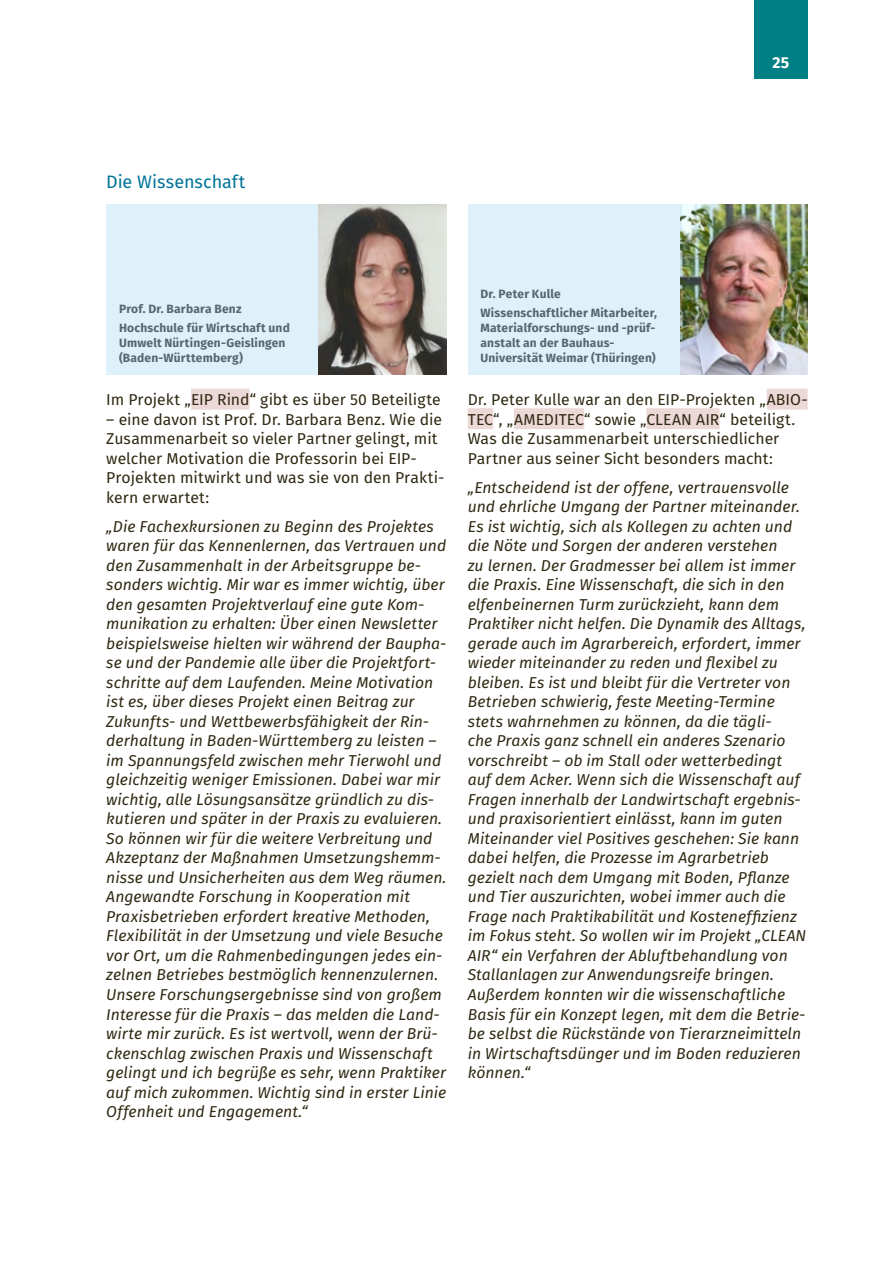
<style>
.page{position:relative;width:893px;height:1263px;background:#fff}
.page>*{position:absolute;margin:0;border:0;box-sizing:border-box;transform-origin:0 0}
.t1{font:18px "Fira Sans";color:#007499}
.Fließtext{font:italic 15.75px/19.5px "Fira Sans";color:#2f2912}
.Fließtext-2{font:15.75px/19.5px "Fira Sans";color:#2f2912}
.t2{font:700 15.75px "Fira Sans";color:#fff}
.Bildunterschrift{font:700 12px/15px "Fira Sans";letter-spacing:.015em;color:#55676d}
</style>
<div class="page">
<div style="left:754px;top:0;width:54px;height:79px;background:#008084"></div>
<div style="left:191px;top:389px;width:59px;height:21px;background:#ecd9d7"></div>
<div style="left:106px;top:205px;width:213px;height:170px;background:#def0fa"></div>
<img style="left:319px;top:205px;width:127px;height:170px">
<div style="left:767px;top:389px;width:41px;height:21px;background:#ecd9d7"></div>
<div style="left:468px;top:408px;width:25px;height:21px;background:#ecd9d7"></div>
<div style="left:514px;top:408px;width:70px;height:21px;background:#ecd9d7"></div>
<div style="left:646px;top:408px;width:74px;height:21px;background:#ecd9d7"></div>
<div style="left:468px;top:205px;width:212px;height:170px;background:#def0fa"></div>
<img style="left:680px;top:205px;width:128px;height:170px">
<p class="t2" style="left:773px;top:49px;width:18px">25</p>
<h3 class="t1" style="left:106px;top:168px;width:140px">Die Wissenschaft</h3>
<p class="Bildunterschrift" style="left:119px;top:300px;width:124px">Prof. Dr. Barbara Benz</p>
<p class="Bildunterschrift" style="left:119px;top:319px;width:172px">Hochschule für Wirtschaft und<br>Umwelt Nürtingen-Geislingen (Baden-Württemberg)</p>
<p class="Fließtext-2" style="left:106px;top:389px;width:336px">Im Projekt „EIP Rind“ gibt es über 50 Beteiligte</p>
<p class="Fließtext-2" style="left:106px;top:409px;width:340px">– eine davon ist Prof. Dr. Barbara Benz. Wie die Zusammenarbeit so vieler Partner gelingt, mit welcher Motivation die Professorin bei EIP-Projekten mitwirkt und was sie von den Prakti&shy;kern erwartet:</p>
<p class="Fließtext" style="left:106px;top:516px;width:342px">„Die Fachexkursionen zu Beginn des Projektes waren für das Kennenlernen, das Vertrauen und den Zusammenhalt in der Arbeitsgruppe be&shy;sonders wichtig. Mir war es immer wichtig, über den gesamten Projektverlauf eine gute Kom&shy;munikation zu erhalten: Über einen Newsletter beispielsweise hielten wir während der Baupha&shy;se und der Pandemie alle über die Projektfort&shy;schritte auf dem Laufenden. Meine Motivation ist es, über dieses Projekt einen Beitrag zur Zukunfts- und Wettbewerbsfähigkeit der Rin&shy;derhaltung in Baden-Württemberg zu leisten – im Spannungsfeld zwischen mehr Tierwohl und gleichzeitig weniger Emissionen. Dabei war mir wichtig, alle Lösungsansätze gründlich zu dis&shy;kutieren und später in der Praxis zu evaluieren.<br>So können wir für die weitere Verbreitung und Akzeptanz der Maßnahmen Umsetzungshemm&shy;nisse und Unsicherheiten aus dem Weg räumen.<br>Angewandte Forschung in Kooperation mit Praxisbetrieben erfordert kreative Methoden, Flexibilität in der Umsetzung und viele Besuche vor Ort, um die Rahmenbedingungen jedes ein&shy;zelnen Betriebes bestmöglich kennenzulernen.<br>Unsere Forschungsergebnisse sind von großem Interesse für die Praxis – das melden die Land&shy;wirte mir zurück. Es ist wertvoll, wenn der Brü&shy;ckenschlag zwischen Praxis und Wissenschaft gelingt und ich begrüße es sehr, wenn Praktiker auf mich zukommen. Wichtig sind in erster Linie Offenheit und Engagement.“</p>
<p class="Bildunterschrift" style="left:480px;top:285px;width:82px">Dr. Peter Kulle</p>
<p class="Bildunterschrift" style="left:480px;top:304px;width:178px">Wissenschaftlicher Mitarbeiter,<br>Materialforschungs- und -prüf&shy;anstalt an der Bauhaus-<br>Universität Weimar (Thüringen)</p>
<p class="Fließtext-2" style="left:468px;top:389px;width:341px">Dr. Peter Kulle war an den EIP-Projekten „ABIO-TEC“, „AMEDITEC“ sowie „CLEAN AIR“ beteiligt.<br>Was die Zusammenarbeit unterschiedlicher Partner aus seiner Sicht besonders macht:</p>
<p class="Fließtext" style="left:468px;top:477px;width:340px">„Entscheidend ist der offene, vertrauensvolle und ehrliche Umgang der Partner miteinander.<br>Es ist wichtig, sich als Kollegen zu achten und die Nöte und Sorgen der anderen verstehen<br>zu lernen. Der Gradmesser bei allem ist immer die Praxis. Eine Wissenschaft, die sich in den elfenbeinernen Turm zurückzieht, kann dem Praktiker nicht helfen. Die Dynamik des Alltags, gerade auch im Agrarbereich, erfordert, immer wieder miteinander zu reden und flexibel zu bleiben. Es ist und bleibt für die Vertreter von Betrieben schwierig, feste Meeting-Termine stets wahrnehmen zu können, da die tägli-<br>che Praxis ganz schnell ein anderes Szenario vorschreibt – ob im Stall oder wetterbedingt auf dem Acker. Wenn sich die Wissenschaft auf Fragen innerhalb der Landwirtschaft ergebnis&shy;und praxisorientiert einlässt, kann im guten Miteinander viel Positives geschehen: Sie kann dabei helfen, die Prozesse im Agrarbetrieb gezielt nach dem Umgang mit Boden, Pflanze und Tier auszurichten, wobei immer auch die Frage nach Praktikabilität und Kosteneffizienz im Fokus steht. So wollen wir im Projekt „CLEAN AIR“ ein Verfahren der Abluftbehandlung von Stallanlagen zur Anwendungsreife bringen.<br>Außerdem konnten wir die wissenschaftliche Basis für ein Konzept legen, mit dem die Betrie&shy;be selbst die Rückstände von Tierarzneimitteln in Wirtschaftsdünger und im Boden reduzieren können.“</p>
</div>
